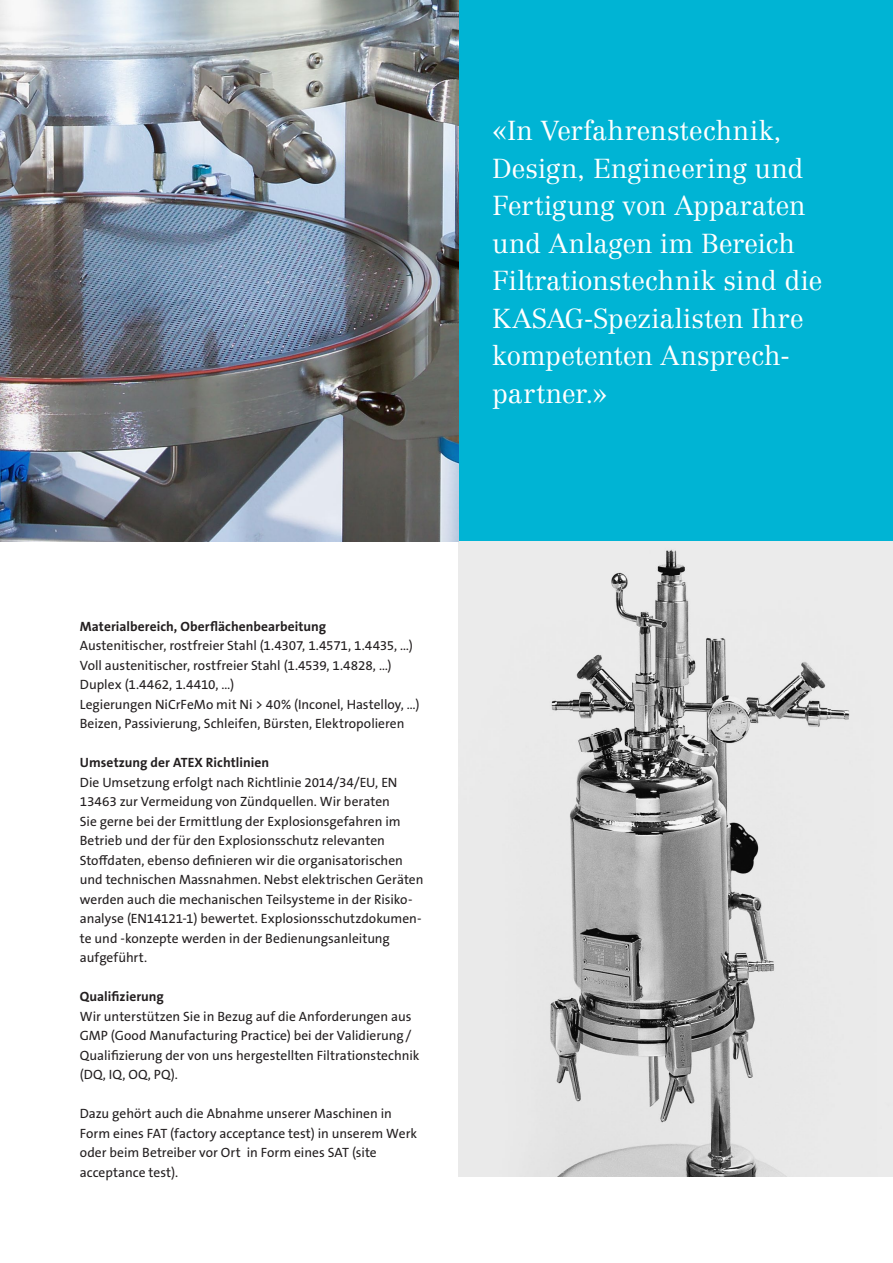
<style>
.page{position:relative;width:893px;height:1263px;background:#fff}
.page>*{position:absolute;margin:0;border:0;box-sizing:border-box;transform-origin:0 0}
.t1{font:300 27px/37.5px "Centennial LT Pro";color:#fff}
.t2{font:13.5px/19.5px "The Sans B W5 Plain";color:#231f20}
.t3{font:700 13.5px "The Sans B W7";letter-spacing:.005em;color:#231f20}
</style>
<div class="page">
<div style="left:458px;top:0;width:435px;height:541px;background:#00b4d4"></div>
<img style="left:458px;top:541px;width:435px;height:636px">
<img style="left:0;top:0;width:458px;height:541px">
<hr style="left:892px;top:0;width:1px;height:1066px;background:#10476c">
<svg style="left:892px;top:1066px;width:1px;height:15px"></svg>
<h1 class="t1" style="left:492px;top:112px;width:332px">«In Verfahrenstechnik,<br>Design, Engineering und<br>Fertigung von Apparaten und Anlagen im Bereich<br>Filtrationstechnik sind die<br>KASAG-Spezialisten Ihre kompetenten Ansprech&shy;partner.»</h1>
<p class="t3" style="left:80px;top:618px;width:248px">Materialbereich, Oberflächenbearbeitung</p>
<p class="t2" style="left:80px;top:636px;width:341px">Austenitischer, rostfreier Stahl (1.4307, 1.4571, 1.4435, …)<br>Voll austenitischer, rostfreier Stahl (1.4539, 1.4828, …)<br>Duplex (1.4462, 1.4410, …)<br>Legierungen NiCrFeMo mit Ni &gt; 40% (Inconel, Hastelloy, …)<br>Beizen, Passivierung, Schleifen, Bürsten, Elektropolieren</p>
<p class="t3" style="left:80px;top:754px;width:191px">Umsetzung der ATEX Richtlinien</p>
<p class="t2" style="left:80px;top:773px;width:345px">Die Umsetzung erfolgt nach Richtlinie 2014/34/EU, EN 13463 zur Vermeidung von Zündquellen. Wir beraten<br>Sie gerne bei der Ermittlung der Explosionsgefahren im Betrieb und der für den Explosionsschutz relevanten Stoffdaten, ebenso definieren wir die organisatorischen und technischen Massnahmen. Nebst elektrischen Geräten werden auch die mechanischen Teilsysteme in der Risiko&shy;analyse (EN14121-1) bewertet. Explosionsschutzdokumen&shy;te und -konzepte werden in der Bedienungsanleitung aufgeführt.</p>
<p class="t3" style="left:80px;top:988px;width:86px">Qualifizierung</p>
<p class="t2" style="left:80px;top:1006px;width:341px">Wir unterstützen Sie in Bezug auf die Anforderungen aus GMP (Good Manufacturing Practice) bei der Validierung/ Qualifizierung der von uns hergestellten Filtrationstechnik (DQ, IQ, OQ, PQ).</p>
<p class="t2" style="left:80px;top:1104px;width:339px">Dazu gehört auch die Abnahme unserer Maschinen in Form eines FAT (factory acceptance test) in unserem Werk oder beim Betreiber vor Ort in Form eines SAT (site acceptance test).</p>
</div>
